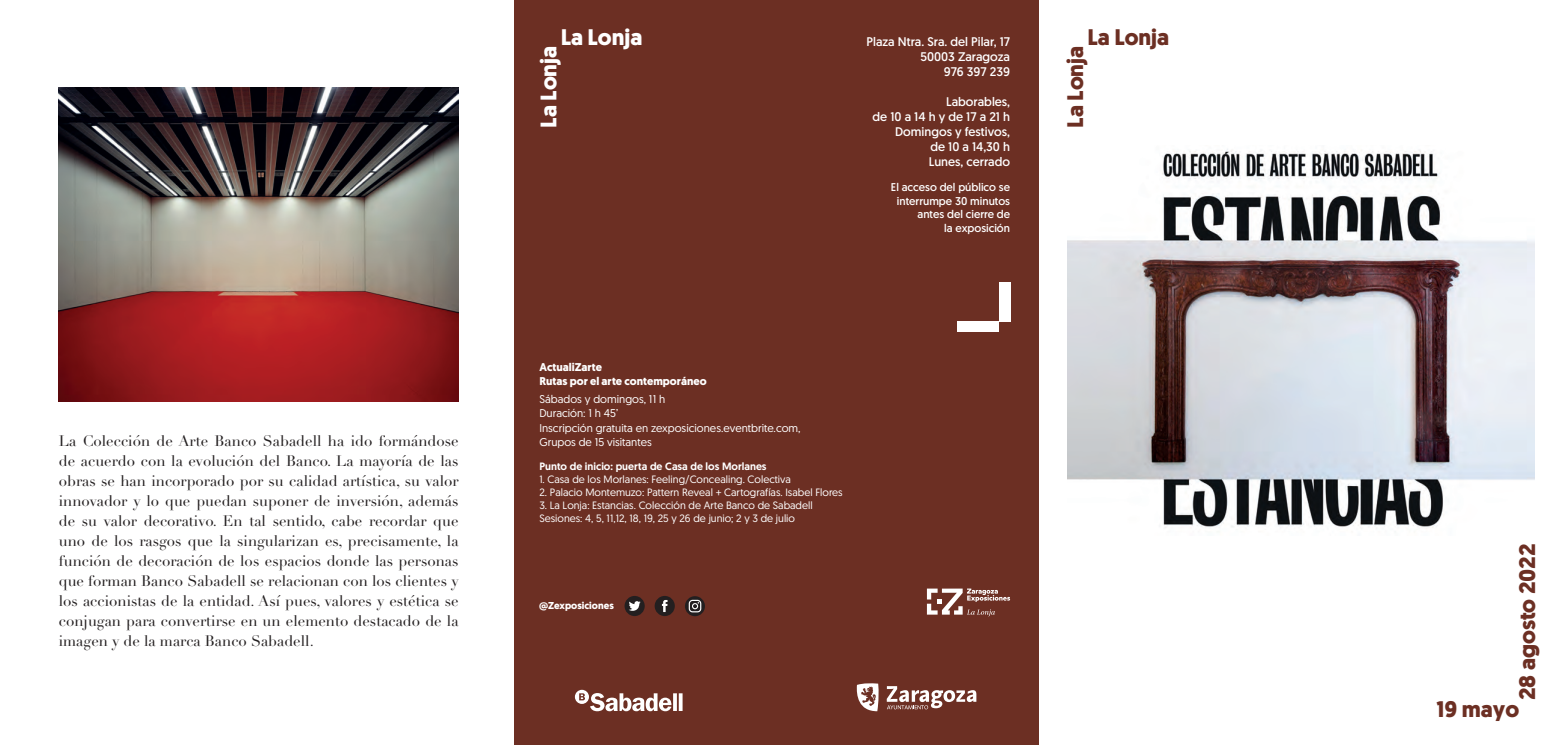
<style>
.page{position:relative;width:1563px;height:745px;background:#fff}
.page>*{position:absolute;margin:0;border:0;box-sizing:border-box;transform-origin:0 0}
.t1{font:700 22.5px "Geomanist";color:#6c2f23}
.t2{font:700 22.5px "Geomanist";color:#fff}
.t3{font:15px/20px "Didot LH";color:#231f20;text-align:justify}
.t4{font:12.5px "Geomanist";color:#fff}
.t5{font:11.25px/14.4px "Geomanist";color:#fff}
.t6{font:11.25px "Geomanist";color:#fff}
.t7{font:700 11.25px "Geomanist";color:#fff}
.t8{font:10.62px/13.1px "Geomanist";color:#fff}
.t9{font:500 10.62px "Geomanist";color:#fff}
.t10{font:700 10px "Geomanist";color:#fff}
</style>
<div class="page">
<div style="left:514px;top:0;width:524px;height:744px;background:#6c2f23"></div>
<div style="left:957px;top:321px;width:42px;height:10px;background:#fff"></div>
<div style="left:999px;top:282px;width:11px;height:39px;background:#fff"></div>
<svg style="left:856px;top:683px;width:23px;height:27px"></svg>
<svg style="left:887px;top:686px;width:89px;height:22px"></svg>
<img style="left:1068px;top:149px;width:466px;height:379px">
<svg style="left:575px;top:689px;width:107px;height:21px"></svg>
<img style="left:59px;top:87px;width:399px;height:314px">
<div style="left:624px;top:595px;width:21px;height:20px;background:#231f20;border-radius:50%"></div>
<svg style="left:629px;top:601px;width:11px;height:10px"></svg>
<div style="left:654px;top:595px;width:21px;height:20px;background:#231f20;border-radius:50%"></div>
<svg style="left:662px;top:600px;width:5px;height:11px"></svg>
<svg style="left:685px;top:596px;width:20px;height:19px"></svg>
<svg style="left:927px;top:588px;width:83px;height:28px"></svg>
<p class="t3" style="left:59px;top:430px;width:401px">La Colección de Arte Banco Sabadell ha ido formándose de acuerdo con la evolución del Banco. La mayoría de las obras se han incorporado por su calidad artística, su valor innovador y lo que puedan suponer de inversión, además de su valor decorativo. En tal sentido, cabe recordar que uno de los rasgos que la singularizan es, precisamente, la función de decoración de los espacios donde las personas que forman Banco Sabadell se relacionan con los clientes y los accionistas de la entidad. Así pues, valores y estética se conjugan para convertirse en un elemento destacado de la imagen y de la marca Banco Sabadell.</p>
<p class="t2" style="left:561px;top:22px;width:83px">La Lonja</p>
<p class="t4" style="left:866px;top:33px;width:145px">Plaza Ntra. Sra. del Pilar, 17</p>
<p class="t1" style="left:1087px;top:22px;width:83px">La Lonja</p>
<p class="t4" style="left:920px;top:48px;width:91px">50003 Zaragoza</p>
<p class="t4" style="left:944px;top:63px;width:68px">976 397 239</p>
<p class="t4" style="left:946px;top:93px;width:65px">Laborables,</p>
<p class="t4" style="left:872px;top:108px;width:139px">de 10 a 14 h y de 17 a 21 h</p>
<p class="t4" style="left:895px;top:123px;width:116px">Domingos y festivos,</p>
<p class="t4" style="left:930px;top:138px;width:81px">de 10 a 14,30 h</p>
<p class="t4" style="left:929px;top:153px;width:83px">Lunes, cerrado</p>
<p class="t6" style="left:891px;top:180px;width:121px">El acceso del público se</p>
<p class="t6" style="left:897px;top:193px;width:115px">interrumpe 30 minutos</p>
<p class="t6" style="left:917px;top:207px;width:94px">antes del cierre de</p>
<p class="t6" style="left:944px;top:220px;width:67px">la exposición</p>
<p class="t2" style="left:533px;top:127px;width:83px;rotate:-90deg">La Lonja</p>
<p class="t1" style="left:1060px;top:127px;width:83px;rotate:-90deg">La Lonja</p>
<p class="t7" style="left:539px;top:359px;width:64px">ActualiZarte</p>
<p class="t7" style="left:539px;top:373px;width:169px">Rutas por el arte contemporáneo</p>
<p class="t5" style="left:539px;top:391px;width:263px">Sábados y domingos, 11 h<br>Duración: 1 h 45’<br>Inscripción gratuita en zexposiciones.eventbrite.com,<br>Grupos de 15 visitantes</p>
<p class="t9" style="left:539px;top:458px;width:229px">Punto de inicio: puerta de Casa de los Morlanes</p>
<p class="t8" style="left:539px;top:472px;width:253px">1. Casa de los Morlanes: Feeling/Concealing. Colectiva</p>
<p class="t8" style="left:539px;top:485px;width:305px">2. Palacio Montemuzo: Pattern Reveal + Cartografías. Isabel Flores</p>
<p class="t8" style="left:539px;top:498px;width:275px">3. La Lonja: Estancias. Colección de Arte Banco de Sabadell<br>Sesiones: 4, 5, 11,12, 18, 19, 25 y 26 de junio; 2 y 3 de julio</p>
<p class="t10" style="left:539px;top:598px;width:76px">@Zexposiciones</p>
<p class="t1" style="left:1512px;top:699px;width:158px;rotate:-90deg">28 agosto 2022</p>
<p class="t1" style="left:1436px;top:693px;width:84px">19 mayo</p>
</div>
